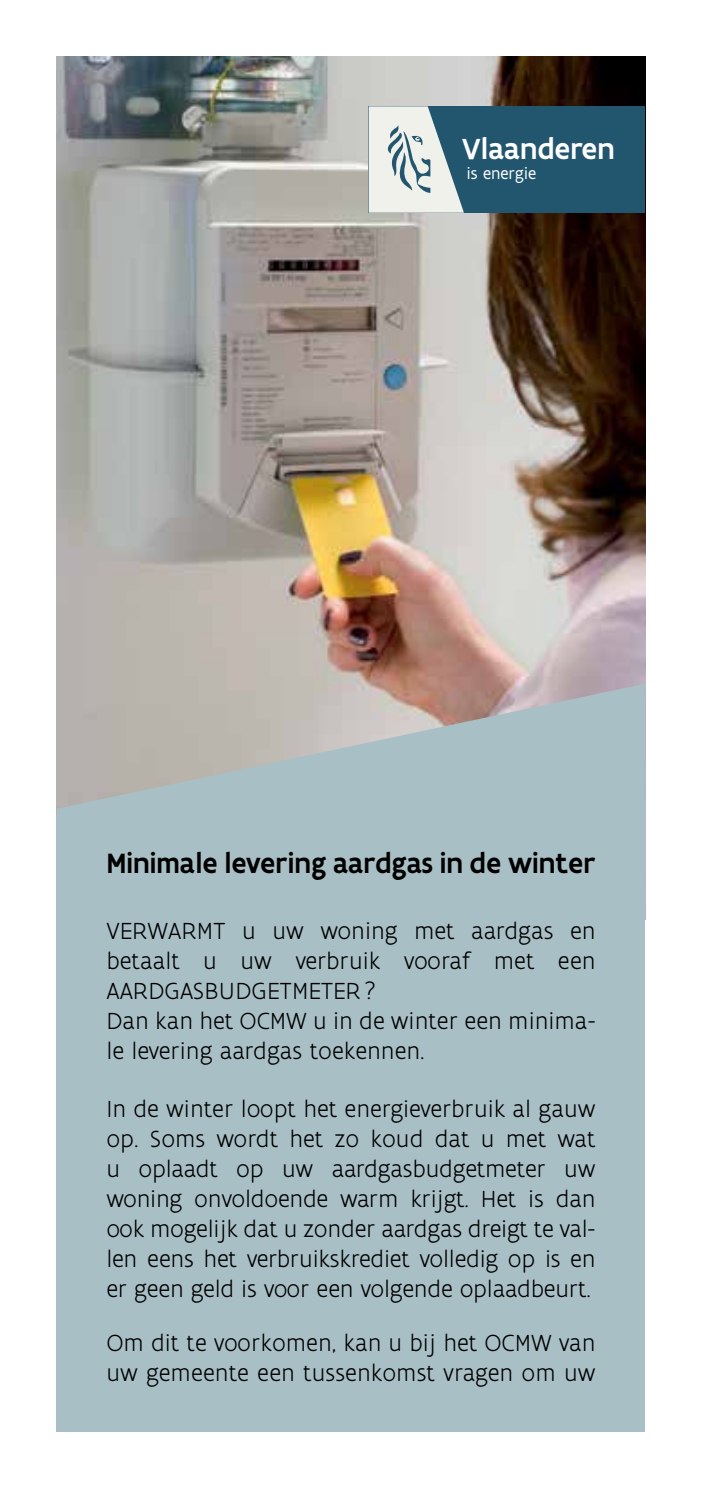
<style>
.page{position:relative;width:702px;height:1489px;background:#fff}
.page>*{position:absolute;margin:0;border:0;box-sizing:border-box;transform-origin:0 0}
.t1{font:500 31.25px "Flanders Art Sans";color:#fff}
.t2{font:500 30px "Flanders Art Sans";color:#000}
.t3{font:300 25px/30px "Flanders Art Sans";color:#000}
.t4{font:17.25px "Flanders Art Sans";color:#fff}
</style>
<div class="page">
<img style="left:57px;top:57px;width:588px;height:626px">
<div style="left:57px;top:815px;width:588px;height:616px;background:#a9bfc6"></div>
<svg style="left:57px;top:683px;width:588px;height:132px;background:#b1b8b9"></svg>
<div style="left:368px;top:106px;width:277px;height:107px;background:#22566e"></div>
<svg style="left:368px;top:106px;width:96px;height:107px"></svg>
<p class="t1" style="left:462px;top:129px;width:154px">Vlaanderen</p>
<p class="t4" style="left:466px;top:163px;width:71px">is energie</p>
<p class="t2" style="left:106px;top:844px;width:490px">Minimale levering aardgas in de winter</p>
<p class="t3" style="left:106px;top:916px;width:490px">VERWARMT u uw woning met aardgas en betaalt u uw verbruik vooraf met een<br>AARDGASBUDGETMETER?<br>Dan kan het OCMW u in de winter een minima&shy;le levering aardgas toekennen.</p>
<p class="t3" style="left:106px;top:1093px;width:490px;text-align:justify">In de winter loopt het energieverbruik al gauw op. Soms wordt het zo koud dat u met wat u oplaadt op uw aardgasbudgetmeter uw woning onvoldoende warm krijgt. Het is dan ook mogelijk dat u zonder aardgas dreigt te val&shy;len eens het verbruikskrediet volledig op is en er geen geld is voor een volgende oplaadbeurt.</p>
<p class="t3" style="left:106px;top:1327px;width:490px">Om dit te voorkomen, kan u bij het OCMW van uw gemeente een tussenkomst vragen om uw</p>
</div>
